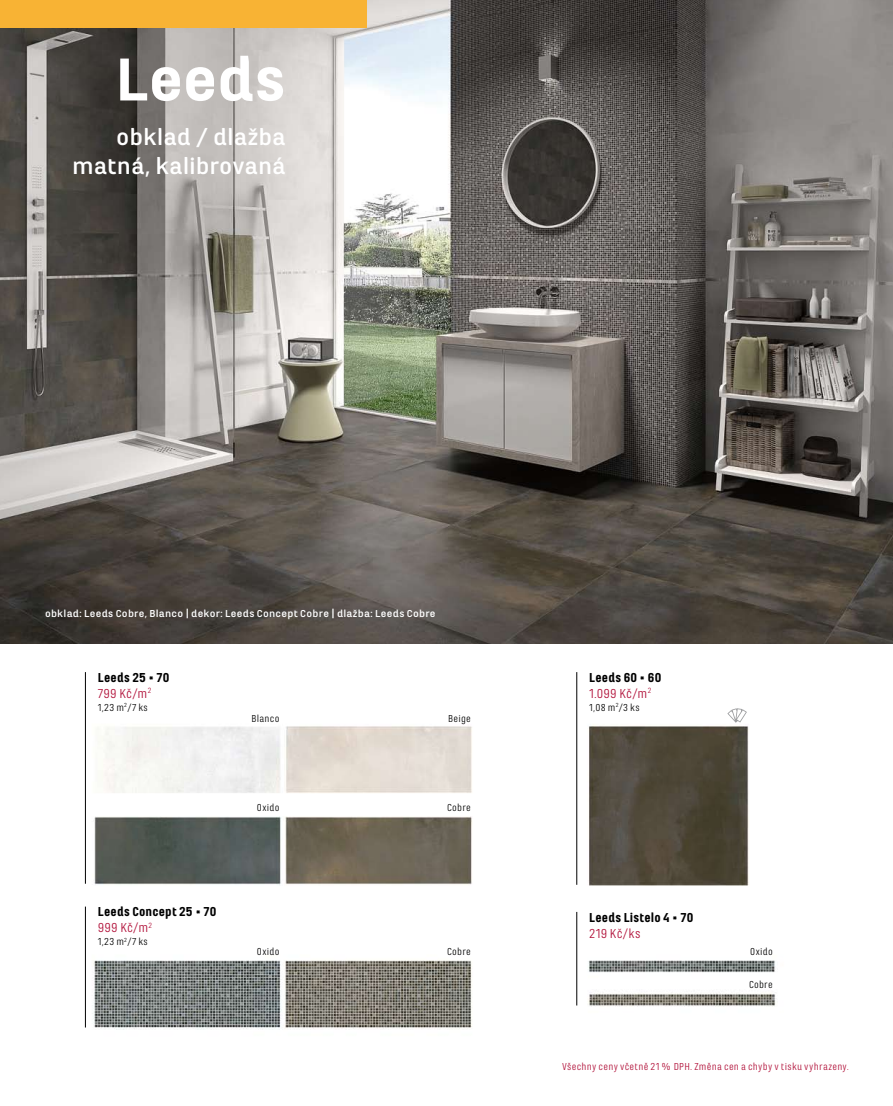
<style>
.page{position:relative;width:893px;height:1106px;background:#fff}
.page>*{position:absolute;margin:0;border:0;box-sizing:border-box;transform-origin:0 0}
.t1{font:900 63px "Marianina X Wd FY";letter-spacing:-.005em;color:#fff}
.t2{font:700 24px/28.8px "Marianina X Wd FY";color:#fff;text-align:right}
.t3{font:900 13.5px/16.2px "Marianina Wd FY";letter-spacing:.015em;color:#000}
.t4{font:13.5px "Marianina Wd FY";letter-spacing:.025em;color:#b00d36}
.t5{font:10.5px "Marianina Wd FY";letter-spacing:.025em;color:#000}
.t6{font:700 10.5px "Marianina X Wd FY";letter-spacing:.025em;color:#fff}
.t7{font:10.5px "Marianina Wd FY";letter-spacing:.025em;color:#b00d36}
.s1{font-weight:400;color:#b00d36}
</style>
<div class="page">
<img style="left:0;top:0;width:893px;height:643px">
<img style="left:84px;top:672px;width:692px;height:358px">
<hr style="left:85px;top:672px;width:1px;height:211px;background:#000">
<hr style="left:85px;top:906px;width:1px;height:121px;background:#000">
<hr style="left:576px;top:672px;width:1px;height:212px;background:#000">
<hr style="left:576px;top:912px;width:1px;height:93px;background:#000">
<svg style="left:727px;top:708px;width:20px;height:14px"></svg>
<div style="left:0;top:0;width:367px;height:27px;background:#f8b334"></div>
<h1 class="t1" style="left:116px;top:45px;width:172px">Leeds</h1>
<h2 class="t2" style="left:72px;top:123px;width:215px">obklad / dlažba matná, kalibrovaná</h2>
<p class="t6" style="left:45px;top:607px;width:392px">obklad: Leeds Cobre, Blanco | dekor: Leeds Concept Cobre | dlažba: Leeds Cobre</p>
<p class="t3" style="left:98px;top:669px;width:73px">Leeds 25 × 70<br><span class="s1">799 Kč/m</span><sup>2</sup></p>
<p class="t5" style="left:98px;top:701px;width:52px">1,23 m<sup>2</sup>/7 ks</p>
<p class="t5" style="left:251px;top:713px;width:30px">Blanco</p>
<p class="t5" style="left:448px;top:713px;width:24px">Beige</p>
<p class="t5" style="left:257px;top:802px;width:24px">Oxido</p>
<p class="t5" style="left:447px;top:802px;width:25px">Cobre</p>
<p class="t3" style="left:589px;top:669px;width:74px">Leeds 60 × 60<br><span class="s1">1.099 Kč/m</span><sup>2</sup></p>
<p class="t5" style="left:589px;top:701px;width:52px">1,08 m<sup>2</sup>/3 ks</p>
<p class="t3" style="left:98px;top:903px;width:120px">Leeds Concept 25 × 70<br><span class="s1">999 Kč/m</span><sup>2</sup></p>
<p class="t5" style="left:98px;top:935px;width:52px">1,23 m<sup>2</sup>/7 ks</p>
<p class="t3" style="left:589px;top:909px;width:106px">Leeds Listelo 4 × 70</p>
<p class="t4" style="left:589px;top:926px;width:53px">219 Kč/ks</p>
<p class="t5" style="left:447px;top:945px;width:25px">Cobre</p>
<p class="t5" style="left:257px;top:945px;width:24px">Oxido</p>
<p class="t5" style="left:750px;top:945px;width:24px">Oxido</p>
<p class="t5" style="left:749px;top:979px;width:25px">Cobre</p>
<p class="t7" style="left:562px;top:1060px;width:288px">Všechny ceny včetně 21 % DPH. Změna cen a chyby v tisku vyhrazeny.</p>
</div>
